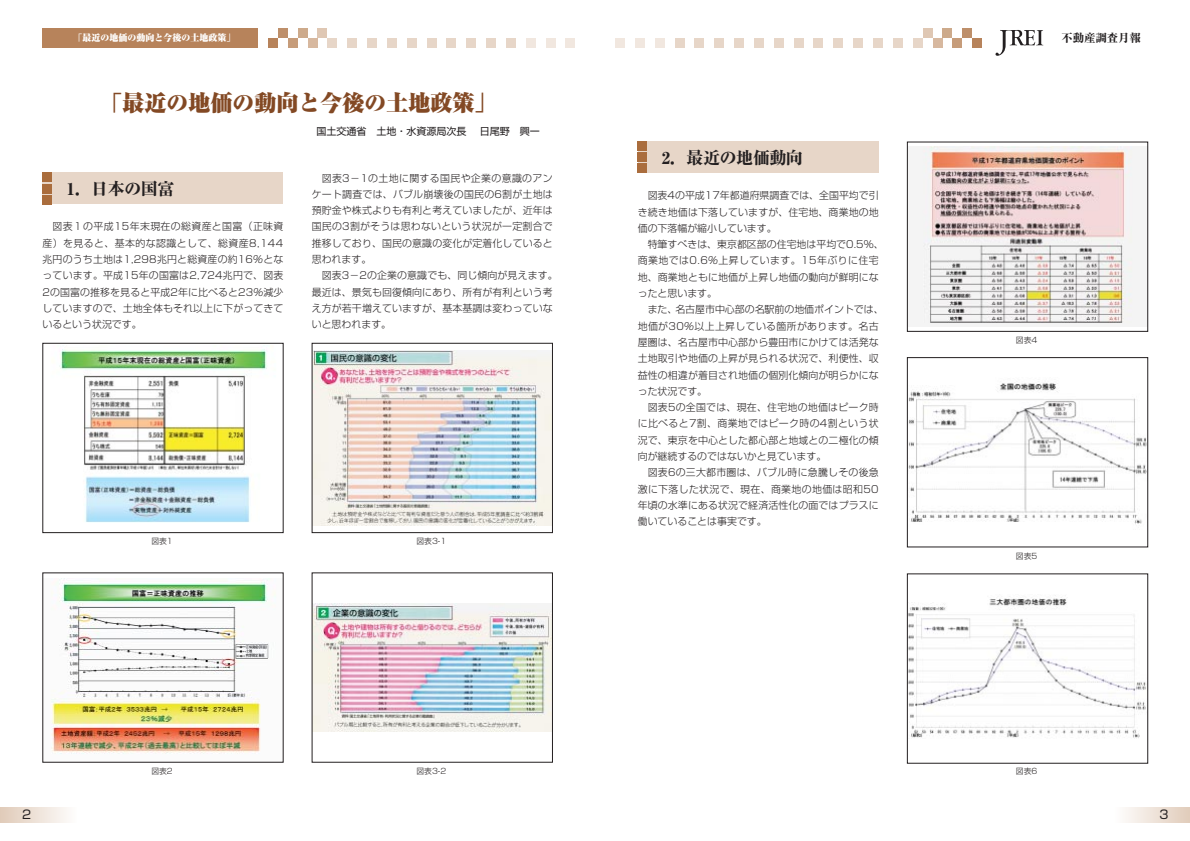
<style>
.page{position:relative;width:1190px;height:841px;background:#fff}
.page>*{position:absolute;margin:0;border:0;box-sizing:border-box;transform-origin:0 0}
.t1{font:900 22px "Ryumin";color:#834924}
.t2{font:800 17px "Ryumin";letter-spacing:-.025em;color:#231f20}
.t3{font:12px "Shin Go";color:#231f20}
.t4{font:800 11.3px "Ryumin";color:#231f20}
.t5{font:10px "Shin Go";color:#231f20}
.t6{font:300 9.9px/16.3px "Shin Go";letter-spacing:.015em;color:#231f20;text-align:justify}
.t7{font:900 9px "Ryumin";color:#fff}
.t8{font:300 7.8px "Shin Go";color:#231f20}
</style>
<div class="page">
<svg style="left:0;top:808px;width:67px;height:14px"></svg>
<div style="left:43px;top:28px;width:215px;height:20px;background:#b7835b"></div>
<div style="left:347px;top:38px;width:10px;height:10px;background:#e7d6c8"></div>
<svg style="left:996px;top:30px;width:47px;height:26px"></svg>
<svg style="left:1125px;top:808px;width:65px;height:14px"></svg>
<div style="left:268px;top:38px;width:10px;height:10px;background:#b7835b"></div>
<div style="left:278px;top:28px;width:10px;height:10px;background:#be8f6a"></div>
<div style="left:288px;top:38px;width:10px;height:10px;background:#c69c7a"></div>
<div style="left:298px;top:28px;width:10px;height:10px;background:#cdaa8b"></div>
<div style="left:308px;top:38px;width:9px;height:10px;background:#d7b89f"></div>
<div style="left:317px;top:28px;width:10px;height:10px;background:#dfc7b3"></div>
<div style="left:327px;top:38px;width:10px;height:10px;background:#e7d6c8"></div>
<div style="left:893px;top:38px;width:10px;height:10px;background:#e7d6c8"></div>
<div style="left:913px;top:38px;width:10px;height:10px;background:#e7d6c8"></div>
<div style="left:923px;top:28px;width:10px;height:10px;background:#dfc7b3"></div>
<div style="left:933px;top:38px;width:10px;height:10px;background:#d7b89f"></div>
<div style="left:943px;top:28px;width:9px;height:10px;background:#cdaa8b"></div>
<div style="left:952px;top:38px;width:10px;height:10px;background:#c69c7a"></div>
<div style="left:962px;top:28px;width:10px;height:10px;background:#be8f6a"></div>
<div style="left:972px;top:38px;width:10px;height:10px;background:#b7835b"></div>
<div style="left:367px;top:38px;width:10px;height:10px;background:#e7d6c8"></div>
<div style="left:387px;top:38px;width:10px;height:10px;background:#e7d6c8"></div>
<div style="left:407px;top:38px;width:10px;height:10px;background:#e7d6c8"></div>
<div style="left:427px;top:38px;width:10px;height:10px;background:#e7d6c8"></div>
<div style="left:446px;top:38px;width:10px;height:10px;background:#e7d6c8"></div>
<div style="left:466px;top:38px;width:10px;height:10px;background:#e7d6c8"></div>
<div style="left:486px;top:38px;width:10px;height:10px;background:#e7d6c8"></div>
<div style="left:506px;top:38px;width:10px;height:10px;background:#e7d6c8"></div>
<div style="left:526px;top:38px;width:10px;height:10px;background:#f1e7df"></div>
<div style="left:546px;top:38px;width:10px;height:10px;background:#f1e7df"></div>
<div style="left:566px;top:38px;width:9px;height:10px;background:#f1e7df"></div>
<div style="left:873px;top:38px;width:10px;height:10px;background:#e7d6c8"></div>
<div style="left:853px;top:38px;width:10px;height:10px;background:#e7d6c8"></div>
<div style="left:833px;top:38px;width:10px;height:10px;background:#e7d6c8"></div>
<div style="left:814px;top:38px;width:9px;height:10px;background:#e7d6c8"></div>
<div style="left:794px;top:38px;width:10px;height:10px;background:#e7d6c8"></div>
<div style="left:774px;top:38px;width:10px;height:10px;background:#e7d6c8"></div>
<div style="left:754px;top:38px;width:10px;height:10px;background:#e7d6c8"></div>
<div style="left:734px;top:38px;width:10px;height:10px;background:#e7d6c8"></div>
<div style="left:714px;top:38px;width:10px;height:10px;background:#e7d6c8"></div>
<div style="left:694px;top:38px;width:10px;height:10px;background:#e7d6c8"></div>
<div style="left:675px;top:38px;width:10px;height:10px;background:#e7d6c8"></div>
<div style="left:655px;top:38px;width:10px;height:10px;background:#f1e7df"></div>
<div style="left:635px;top:38px;width:10px;height:10px;background:#f1e7df"></div>
<div style="left:615px;top:38px;width:10px;height:10px;background:#f1e7df"></div>
<img style="left:59px;top:345px;width:209px;height:178px">
<div style="left:43px;top:343px;width:240px;height:190px;border:1px solid #231f20"></div>
<img style="left:314px;top:350px;width:237px;height:175px">
<div style="left:312px;top:343px;width:241px;height:190px;border:1px solid #231f20"></div>
<img style="left:51px;top:578px;width:225px;height:176px">
<img style="left:314px;top:604px;width:237px;height:127px">
<div style="left:312px;top:573px;width:241px;height:190px;border:1px solid #231f20"></div>
<img style="left:909px;top:147px;width:237px;height:179px">
<div style="left:907px;top:142px;width:241px;height:190px;border:1px solid #231f20"></div>
<img style="left:909px;top:383px;width:237px;height:141px">
<div style="left:907px;top:357px;width:241px;height:190px;border:1px solid #231f20"></div>
<img style="left:909px;top:595px;width:237px;height:144px">
<div style="left:907px;top:574px;width:241px;height:190px;border:1px solid #231f20"></div>
<div style="left:43px;top:173px;width:240px;height:31px;background:#e7d6c8"></div>
<div style="left:43px;top:173px;width:9px;height:9px;background:#aa6d3d"></div>
<div style="left:43px;top:184px;width:9px;height:9px;background:#aa6d3d"></div>
<div style="left:43px;top:195px;width:9px;height:9px;background:#aa6d3d"></div>
<div style="left:638px;top:142px;width:241px;height:31px;background:#e7d6c8"></div>
<div style="left:638px;top:142px;width:9px;height:9px;background:#aa6d3d"></div>
<div style="left:638px;top:153px;width:9px;height:9px;background:#aa6d3d"></div>
<div style="left:638px;top:164px;width:9px;height:9px;background:#aa6d3d"></div>
<p class="t7" style="left:73px;top:35px;width:163px">「最近の地価の動向と今後の土地政策」</p>
<p class="t4" style="left:1062px;top:34px;width:81px">不動産調査月報</p>
<h1 class="t1" style="left:100px;top:95px;width:397px">「最近の地価の動向と今後の土地政策」</h1>
<h2 class="t2" style="left:67px;top:183px;width:109px">1．日本の国富</h2>
<p class="t6" style="left:43px;top:220px;width:242px;text-indent:10px">図表１の平成15年末現在の総資産と国富（正味資産）を見ると、基本的な認識として、総資産8,144兆円のうち土地は1,298兆円と総資産の約16％となっています。平成15年の国富は2,724兆円で、図表2の国富の推移を見ると平成2年に比べると23％減少していますので、土地全体もそれ以上に下がってきているという状況です。</p>
<p class="t5" style="left:317px;top:128px;width:225px">国土交通省　土地・水資源局次長　日尾野　興一</p>
<p class="t6" style="left:312px;top:171px;width:242px;text-indent:10px">図表3－1の土地に関する国民や企業の意識のアンケート調査では、バブル崩壊後の国民の6割が土地は預貯金や株式よりも有利と考えていましたが、近年は国民の3割がそうは思わないという状況が一定割合で推移しており、国民の意識の変化が定着化していると思われます。</p>
<p class="t6" style="left:312px;top:269px;width:247px;text-align:left;text-indent:10px">図表3－2の企業の意識でも、同じ傾向が見えます。最近は、景気も回復傾向にあり、所有が有利という考え方が若干増えていますが、基本基調は変わっていないと思われます。</p>
<p class="t8" style="left:151px;top:538px;width:23px">図表1</p>
<p class="t8" style="left:416px;top:538px;width:31px">図表3-1</p>
<h2 class="t2" style="left:662px;top:152px;width:143px">2．最近の地価動向</h2>
<p class="t6" style="left:638px;top:189px;width:242px;text-indent:10px">図表4の平成17年都道府県調査では、全国平均で引き続き地価は下落していますが、住宅地、商業地の地価の下落幅が縮小しています。</p>
<p class="t6" style="left:638px;top:238px;width:247px;text-align:left;text-indent:10px">特筆すべきは、東京都区部の住宅地は平均で0.5%、商業地では0.6％上昇しています。15年ぶりに住宅地、商業地ともに地価が上昇し地価の動向が鮮明になったと思います。</p>
<p class="t6" style="left:638px;top:303px;width:247px;text-align:left;text-indent:10px">また、名古屋市中心部の名駅前の地価ポイントでは、地価が30％以上上昇している箇所があります。名古屋圏は、名古屋市中心部から豊田市にかけては活発な土地取引や地価の上昇が見られる状況で、利便性、収益性の相違が着目され地価の個別化傾向が明らかになった状況です。</p>
<p class="t6" style="left:638px;top:401px;width:242px;text-indent:10px">図表5の全国では、現在、住宅地の地価はピーク時に比べると7割、商業地ではピーク時の4割という状況で、東京を中心とした都心部と地域との二極化の傾向が継続するのではないかと見ています。</p>
<p class="t6" style="left:638px;top:466px;width:242px;text-indent:10px">図表6の三大都市圏は、バブル時に急騰しその後急激に下落した状況で、現在、商業地の地価は昭和50年頃の水準にある状況で経済活性化の面ではプラスに働いていることは事実です。</p>
<p class="t8" style="left:151px;top:768px;width:23px">図表2</p>
<p class="t8" style="left:416px;top:768px;width:31px">図表3-2</p>
<p class="t8" style="left:1016px;top:337px;width:23px">図表4</p>
<p class="t8" style="left:1016px;top:553px;width:23px">図表5</p>
<p class="t8" style="left:1016px;top:768px;width:23px">図表6</p>
<p class="t3" style="left:22px;top:810px;width:11px">2</p>
<p class="t3" style="left:1159px;top:810px;width:11px">3</p>
</div>
